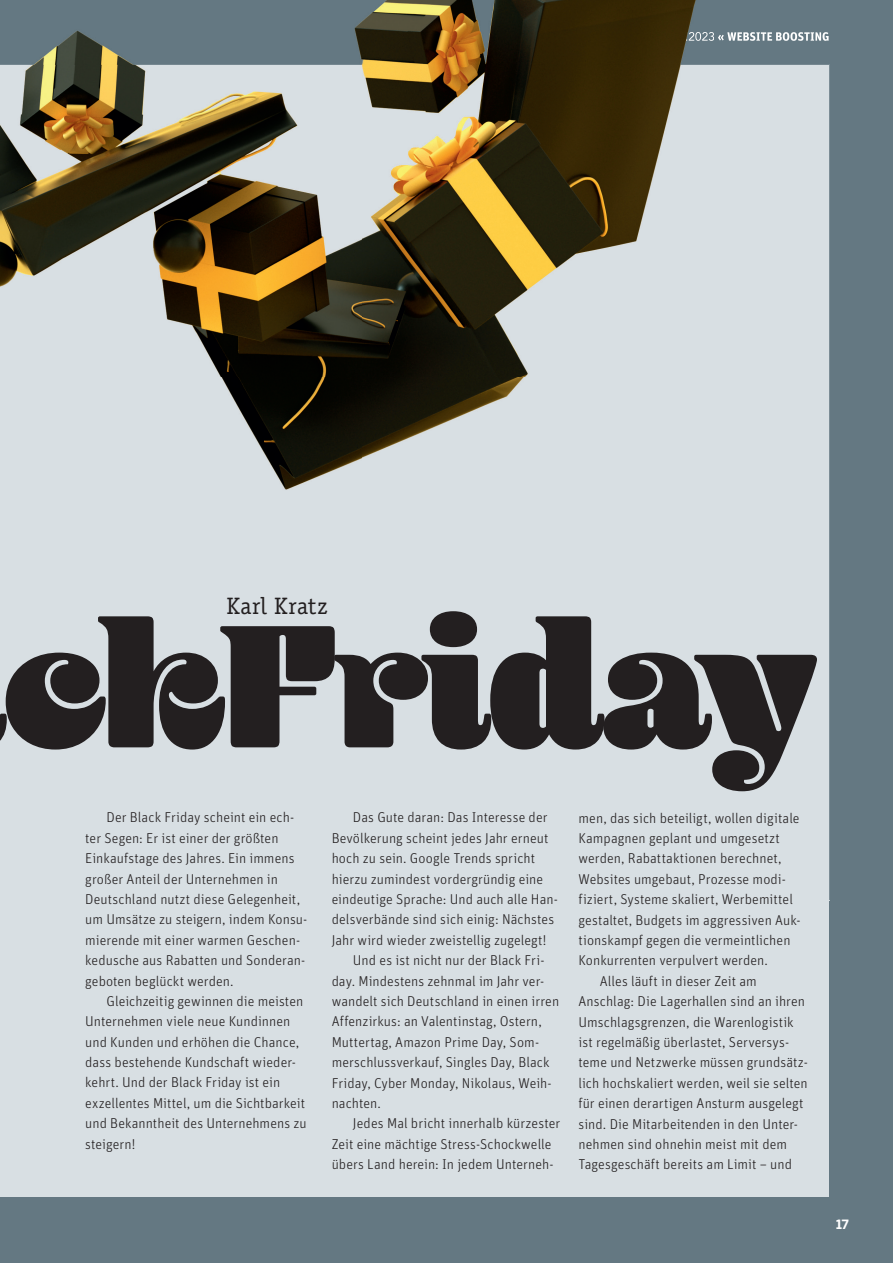
<style>
.page{position:relative;width:893px;height:1263px;background:#fff}
.page>*{position:absolute;margin:0;border:0;box-sizing:border-box;transform-origin:0 0}
.t1{font:900 182.25px "Blenny";letter-spacing:-.025em;color:#231f20}
.t2{font:23.85px "Officina Serif Std";letter-spacing:.015em;color:#231f20}
.t3{font:300 14.25px/20.4px "Unit";letter-spacing:.005em;color:#231f20}
.t4{font:700 12.75px "Benton Sans";color:#fff}
</style>
<div class="page">
<div style="left:0;top:0;width:835px;height:1263px;background:#d8dfe3"></div>
<div style="left:0;top:1198px;width:889px;height:65px;background:#647882"></div>
<div style="left:829px;top:0;width:64px;height:1263px;background:#647882"></div>
<img style="left:0;top:0;width:830px;height:900px">
<img style="left:655px;top:32px;width:59px;height:9px">
<svg style="left:715px;top:35px;width:9px;height:6px"></svg>
<img style="left:727px;top:32px;width:102px;height:9px">
<h2 class="t2" style="left:226px;top:591px;width:103px">Karl Kratz</h2>
<h1 class="t1" style="left:2px;top:578px;width:824px">ckFriday</h1>
<p class="t3" style="left:85px;top:807px;width:224px;text-indent:21px">Der Black Friday scheint ein ech&shy;ter Segen: Er ist einer der größten Einkaufstage des Jahres. Ein immens großer Anteil der Unternehmen in Deutschland nutzt diese Gelegenheit, um Umsätze zu steigern, indem Konsu&shy;mierende mit einer warmen Geschen&shy;kedusche aus Rabatten und Sonderan&shy;geboten beglückt werden.</p>
<p class="t3" style="left:85px;top:991px;width:223px;text-indent:21px">Gleichzeitig gewinnen die meisten<br>Unternehmen viele neue Kundinnen und Kunden und erhöhen die Chance, dass bestehende Kundschaft wieder&shy;kehrt. Und der Black Friday ist ein exzellentes Mittel, um die Sichtbarkeit und Bekanntheit des Unternehmens zu steigern!</p>
<p class="t3" style="left:353px;top:807px;width:196px">Das Gute daran: Das Interesse der</p>
<p class="t3" style="left:332px;top:828px;width:218px">Bevölkerung scheint jedes Jahr erneut</p>
<p class="t3" style="left:332px;top:848px;width:205px">hoch zu sein. Google Trends spricht</p>
<p class="t3" style="left:332px;top:868px;width:213px">hierzu zumindest vordergründig eine</p>
<p class="t3" style="left:332px;top:889px;width:228px">eindeutige Sprache: Und auch alle Han-</p>
<p class="t3" style="left:332px;top:909px;width:224px">delsverbände sind sich einig: Nächstes</p>
<p class="t3" style="left:332px;top:929px;width:216px">Jahr wird wieder zweistellig zugelegt!</p>
<p class="t3" style="left:353px;top:950px;width:193px">Und es ist nicht nur der Black Fri-</p>
<p class="t3" style="left:332px;top:970px;width:214px">day. Mindestens zehnmal im Jahr ver-</p>
<p class="t3" style="left:332px;top:991px;width:229px">wandelt sich Deutschland in einen irren</p>
<p class="t3" style="left:332px;top:1011px;width:212px">Affenzirkus: an Valentinstag, Ostern,</p>
<p class="t3" style="left:332px;top:1031px;width:209px">Muttertag, Amazon Prime Day, Som-</p>
<p class="t3" style="left:332px;top:1052px;width:219px">merschlussverkauf, Singles Day, Black</p>
<p class="t3" style="left:332px;top:1072px;width:222px">Friday, Cyber Monday, Nikolaus, Weih-</p>
<p class="t3" style="left:332px;top:1093px;width:51px">nachten.</p>
<p class="t3" style="left:353px;top:1113px;width:209px">Jedes Mal bricht innerhalb kürzester</p>
<p class="t3" style="left:332px;top:1133px;width:221px">Zeit eine mächtige Stress-Schockwelle</p>
<p class="t3" style="left:332px;top:1154px;width:224px">übers Land herein: In jedem Unterneh-</p>
<p class="t3" style="left:578px;top:807px;width:223px">men, das sich beteiligt, wollen digitale</p>
<p class="t3" style="left:578px;top:828px;width:203px">Kampagnen geplant und umgesetzt</p>
<p class="t3" style="left:578px;top:848px;width:205px">werden, Rabattaktionen berechnet,</p>
<p class="t3" style="left:578px;top:868px;width:209px">Websites umgebaut, Prozesse modi-</p>
<p class="t3" style="left:578px;top:889px;width:216px">fiziert, Systeme skaliert, Werbemittel</p>
<p class="t3" style="left:578px;top:909px;width:224px">gestaltet, Budgets im aggressiven Auk-</p>
<p class="t3" style="left:578px;top:930px;width:213px">tionskampf gegen die vermeintlichen</p>
<p class="t3" style="left:578px;top:950px;width:191px">Konkurrenten verpulvert werden.</p>
<p class="t3" style="left:600px;top:970px;width:159px">Alles läuft in dieser Zeit am</p>
<p class="t3" style="left:578px;top:991px;width:228px">Anschlag: Die Lagerhallen sind an ihren</p>
<p class="t3" style="left:578px;top:1011px;width:217px">Umschlagsgrenzen, die Warenlogistik</p>
<p class="t3" style="left:578px;top:1032px;width:212px">ist regelmäßig überlastet, Serversys-</p>
<p class="t3" style="left:578px;top:1052px;width:231px">teme und Netzwerke müssen grundsätz-</p>
<p class="t3" style="left:578px;top:1072px;width:231px">lich hochskaliert werden, weil sie selten</p>
<p class="t3" style="left:578px;top:1093px;width:227px">für einen derartigen Ansturm ausgelegt</p>
<p class="t3" style="left:578px;top:1113px;width:221px">sind. Die Mitarbeitenden in den Unter-</p>
<p class="t3" style="left:578px;top:1134px;width:210px">nehmen sind ohnehin meist mit dem</p>
<p class="t3" style="left:578px;top:1154px;width:215px">Tagesgeschäft bereits am Limit – und</p>
<p class="t4" style="left:836px;top:1217px;width:14px">17</p>
</div>
